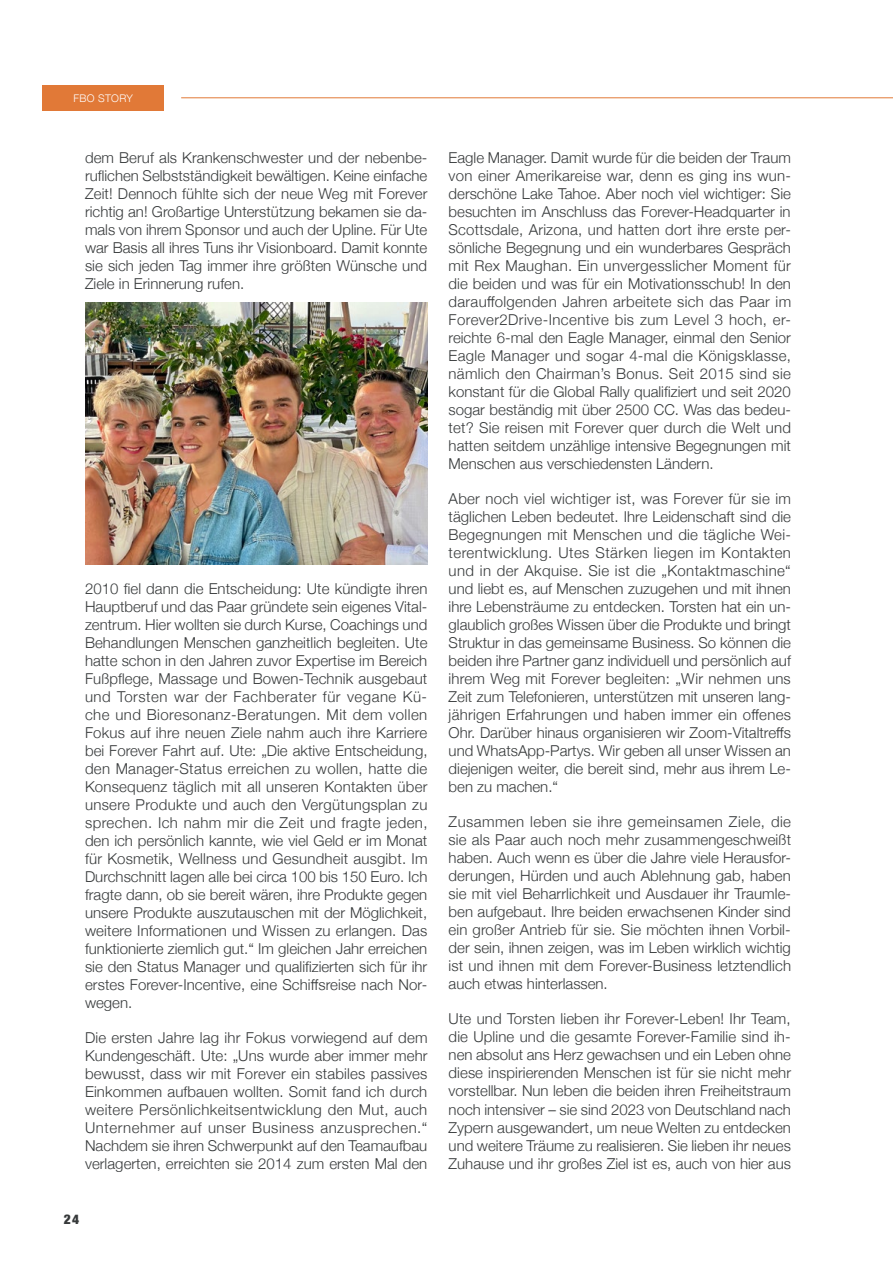
<style>
.page{position:relative;width:893px;height:1263px;background:#fff}
.page>*{position:absolute;margin:0;border:0;box-sizing:border-box;transform-origin:0 0}
.t1{font:300 15px/18px "Helvetica Neue";color:#373a3b;text-align:justify}
.t2{font:900 condensed 13.5px "Helvetica Neue";color:#373a3b}
.t3{font:300 10.5px "Helvetica Neue";letter-spacing:.03em;color:#fff}
</style>
<div class="page">
<div style="left:43px;top:85px;width:121px;height:26px;background:#e17937"></div>
<hr style="left:181px;top:97px;width:712px;height:1px;background:#e17937">
<img style="left:85px;top:303px;width:342px;height:262px">
<p class="t3" style="left:74px;top:90px;width:61px">FBO STORY</p>
<p class="t1" style="left:85px;top:148px;width:344px">dem Beruf als Krankenschwester und der nebenbe&shy;ruflichen Selbstständigkeit bewältigen. Keine einfache Zeit! Dennoch fühlte sich der neue Weg mit Forever richtig an! Großartige Unterstützung bekamen sie da&shy;mals von ihrem Sponsor und auch der Upline. Für Ute war Basis all ihres Tuns ihr Visionboard. Damit konnte sie sich jeden Tag immer ihre größten Wünsche und Ziele in Erinnerung rufen.</p>
<p class="t1" style="left:85px;top:579px;width:344px">2010 fiel dann die Entscheidung: Ute kündigte ihren Hauptberuf und das Paar gründete sein eigenes Vital&shy;zentrum. Hier wollten sie durch Kurse, Coachings und Behandlungen Menschen ganzheitlich begleiten. Ute hatte schon in den Jahren zuvor Expertise im Bereich Fußpflege, Massage und Bowen-Technik ausgebaut und Torsten war der Fachberater für vegane Kü&shy;che und Bioresonanz-Beratungen. Mit dem vollen Fokus auf ihre neuen Ziele nahm auch ihre Karriere bei Forever Fahrt auf. Ute: „Die aktive Entscheidung, den Manager-Status erreichen zu wollen, hatte die Konsequenz täglich mit all unseren Kontakten über unsere Produkte und auch den Vergütungsplan zu sprechen. Ich nahm mir die Zeit und fragte jeden, den ich persönlich kannte, wie viel Geld er im Monat für Kosmetik, Wellness und Gesundheit ausgibt. Im Durchschnitt lagen alle bei circa 100 bis 150 Euro. Ich fragte dann, ob sie bereit wären, ihre Produkte gegen unsere Produkte auszutauschen mit der Möglichkeit, weitere Informationen und Wissen zu erlangen. Das funktionierte ziemlich gut.“ Im gleichen Jahr erreichen sie den Status Manager und qualifizierten sich für ihr erstes Forever-Incentive, eine Schiffsreise nach Nor&shy;wegen.</p>
<p class="t1" style="left:85px;top:1028px;width:344px">Die ersten Jahre lag ihr Fokus vorwiegend auf dem Kundengeschäft. Ute: „Uns wurde aber immer mehr bewusst, dass wir mit Forever ein stabiles passives Einkommen aufbauen wollten. Somit fand ich durch weitere Persönlichkeitsentwicklung den Mut, auch Unternehmer auf unser Business anzusprechen.“ Nachdem sie ihren Schwerpunkt auf den Teamaufbau verlagerten, erreichten sie 2014 zum ersten Mal den</p>
<p class="t2" style="left:64px;top:1208px;width:17px">24</p>
<p class="t1" style="left:449px;top:148px;width:344px">Eagle Manager. Damit wurde für die beiden der Traum von einer Amerikareise war, denn es ging ins wun&shy;derschöne Lake Tahoe. Aber noch viel wichtiger: Sie besuchten im Anschluss das Forever-Headquarter in Scottsdale, Arizona, und hatten dort ihre erste per&shy;sönliche Begegnung und ein wunderbares Gespräch mit Rex Maughan. Ein unvergesslicher Moment für die beiden und was für ein Motivationsschub! In den darauffolgenden Jahren arbeitete sich das Paar im Forever2Drive-Incentive bis zum Level 3 hoch, er&shy;reichte 6-mal den Eagle Manager, einmal den Senior Eagle Manager und sogar 4-mal die Königsklasse, nämlich den Chairman’s Bonus. Seit 2015 sind sie konstant für die Global Rally qualifiziert und seit 2020 sogar beständig mit über 2500 CC. Was das bedeu&shy;tet? Sie reisen mit Forever quer durch die Welt und hatten seitdem unzählige intensive Begegnungen mit Menschen aus verschiedensten Ländern.</p>
<p class="t1" style="left:449px;top:489px;width:344px">Aber noch viel wichtiger ist, was Forever für sie im täglichen Leben bedeutet. Ihre Leidenschaft sind die Begegnungen mit Menschen und die tägliche Wei&shy;terentwicklung. Utes Stärken liegen im Kontakten und in der Akquise. Sie ist die „Kontaktmaschine“ und liebt es, auf Menschen zuzugehen und mit ihnen ihre Lebensträume zu entdecken. Torsten hat ein un&shy;glaublich großes Wissen über die Produkte und bringt Struktur in das gemeinsame Business. So können die beiden ihre Partner ganz individuell und persönlich auf ihrem Weg mit Forever begleiten: „Wir nehmen uns Zeit zum Telefonieren, unterstützen mit unseren lang&shy;jährigen Erfahrungen und haben immer ein offenes Ohr. Darüber hinaus organisieren wir Zoom-Vitaltreffs und WhatsApp-Partys. Wir geben all unser Wissen an diejenigen weiter, die bereit sind, mehr aus ihrem Le&shy;ben zu machen.“</p>
<p class="t1" style="left:449px;top:812px;width:344px">Zusammen leben sie ihre gemeinsamen Ziele, die sie als Paar auch noch mehr zusammengeschweißt haben. Auch wenn es über die Jahre viele Herausfor&shy;derungen, Hürden und auch Ablehnung gab, haben sie mit viel Beharrlichkeit und Ausdauer ihr Traumle&shy;ben aufgebaut. Ihre beiden erwachsenen Kinder sind ein großer Antrieb für sie. Sie möchten ihnen Vorbil&shy;der sein, ihnen zeigen, was im Leben wirklich wichtig ist und ihnen mit dem Forever-Business letztendlich auch etwas hinterlassen.</p>
<p class="t1" style="left:449px;top:1009px;width:344px">Ute und Torsten lieben ihr Forever-Leben! Ihr Team, die Upline und die gesamte Forever-Familie sind ih&shy;nen absolut ans Herz gewachsen und ein Leben ohne diese inspirierenden Menschen ist für sie nicht mehr vorstellbar. Nun leben die beiden ihren Freiheitstraum noch intensiver – sie sind 2023 von Deutschland nach Zypern ausgewandert, um neue Welten zu entdecken und weitere Träume zu realisieren. Sie lieben ihr neues Zuhause und ihr großes Ziel ist es, auch von hier aus</p>
</div>
